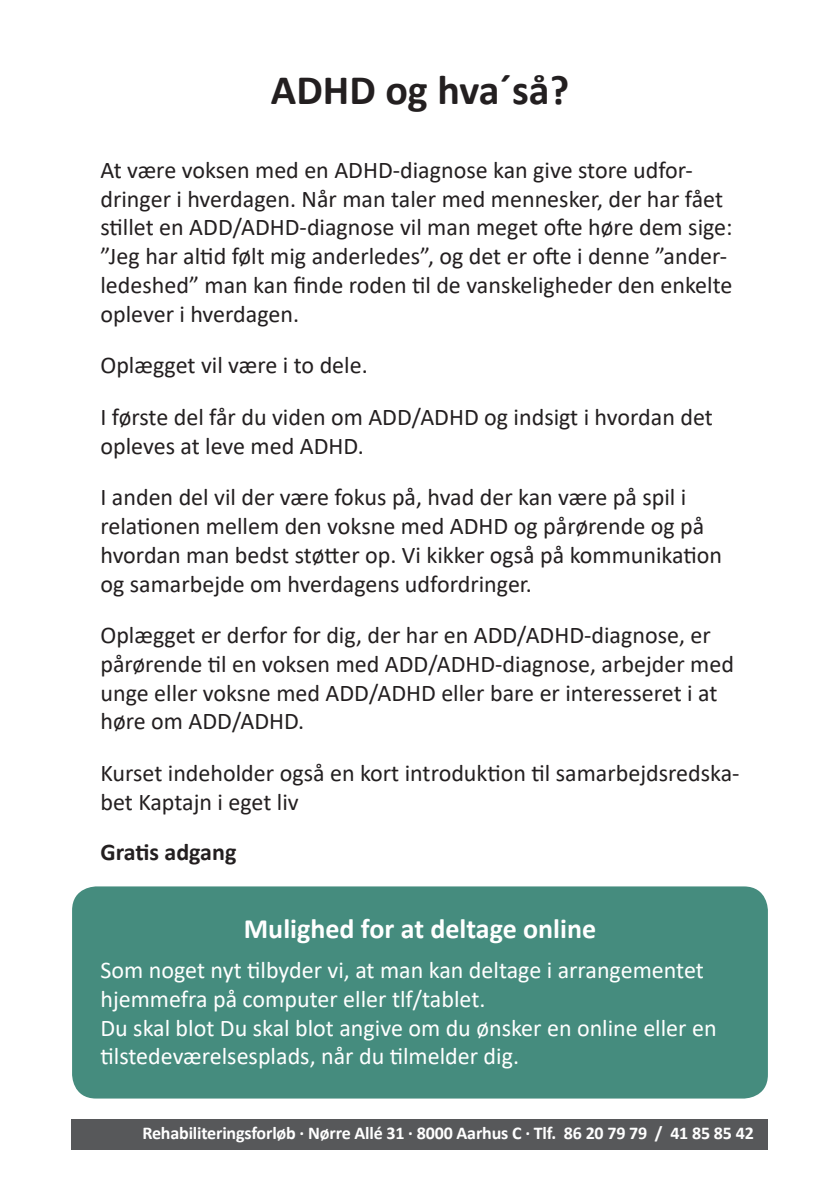
<style>
.page{position:relative;width:840px;height:1191px;background:#fff}
.page>*{position:absolute;margin:0;border:0;box-sizing:border-box;transform-origin:0 0}
.Brødtekst{font:700 42px "Calibri";color:#231f20}
.t1{font:700 28px "Calibri";color:#fff}
.Brødtekst-2{font:24px/28.8px "Calibri";color:#231f20}
.t2{font:24px/28.8px "Calibri";color:#fff}
.Brødtekst-3{font:700 24px "Calibri";color:#231f20}
.Brødtekst-4{font:700 18px "Calibri";letter-spacing:-.01em;color:#fff}
</style>
<div class="page">
<div style="left:71px;top:1119px;width:696px;height:30px;background:#57585a"></div>
<div style="left:72px;top:886px;width:695px;height:212px;background:#458c7e;border-radius:24px"></div>
<p class="Brødtekst" style="left:271px;top:60px;width:299px">ADHD og hva´så?</p>
<p class="Brødtekst-2" style="left:100px;top:155px;width:633px">At være voksen med en ADHD-diagnose kan give store udfor&shy;dringer i hverdagen. Når man taler med mennesker, der har fået stillet en ADD/ADHD-diagnose vil man meget ofte høre dem sige: ”Jeg har altid følt mig anderledes”, og det er ofte i denne ”ander&shy;ledeshed” man kan finde roden til de vanskeligheder den enkelte oplever i hverdagen.</p>
<p class="Brødtekst-2" style="left:100px;top:350px;width:269px">Oplægget vil være i to dele.</p>
<p class="Brødtekst-2" style="left:100px;top:402px;width:613px">I første del får du viden om ADD/ADHD og indsigt i hvordan det opleves at leve med ADHD.</p>
<p class="Brødtekst-2" style="left:100px;top:482px;width:622px">I anden del vil der være fokus på, hvad der kan være på spil i relationen mellem den voksne med ADHD og pårørende og på hvordan man bedst støtter op. Vi kikker også på kommunikation og samarbejde om hverdagens udfordringer.</p>
<p class="Brødtekst-2" style="left:100px;top:620px;width:634px">Oplægget er derfor for dig, der har en ADD/ADHD-diagnose, er pårørende til en voksen med ADD/ADHD-diagnose, arbejder med unge eller voksne med ADD/ADHD eller bare er interesseret i at høre om ADD/ADHD.</p>
<p class="Brødtekst-2" style="left:100px;top:758px;width:640px">Kurset indeholder også en kort introduktion til samarbejdsredska&shy;bet Kaptajn i eget liv</p>
<p class="Brødtekst-3" style="left:100px;top:835px;width:137px">Gratis adgang</p>
<p class="t1" style="left:244px;top:908px;width:354px">Mulighed for at deltage online</p>
<p class="t2" style="left:100px;top:955px;width:604px">Som noget nyt tilbyder vi, at man kan deltage i arrangementet hjemmefra på computer eller tlf/tablet.</p>
<p class="t2" style="left:100px;top:1012px;width:617px">Du skal blot Du skal blot angive om du ønsker en online eller en tilstedeværelsesplads, når du tilmelder dig.</p>
<p class="Brødtekst-4" style="left:142px;top:1120px;width:612px">Rehabiliteringsforløb · Nørre Allé 31 · 8000 Aarhus C · Tlf. 86 20 79 79 / 41 85 85 42</p>
</div>
